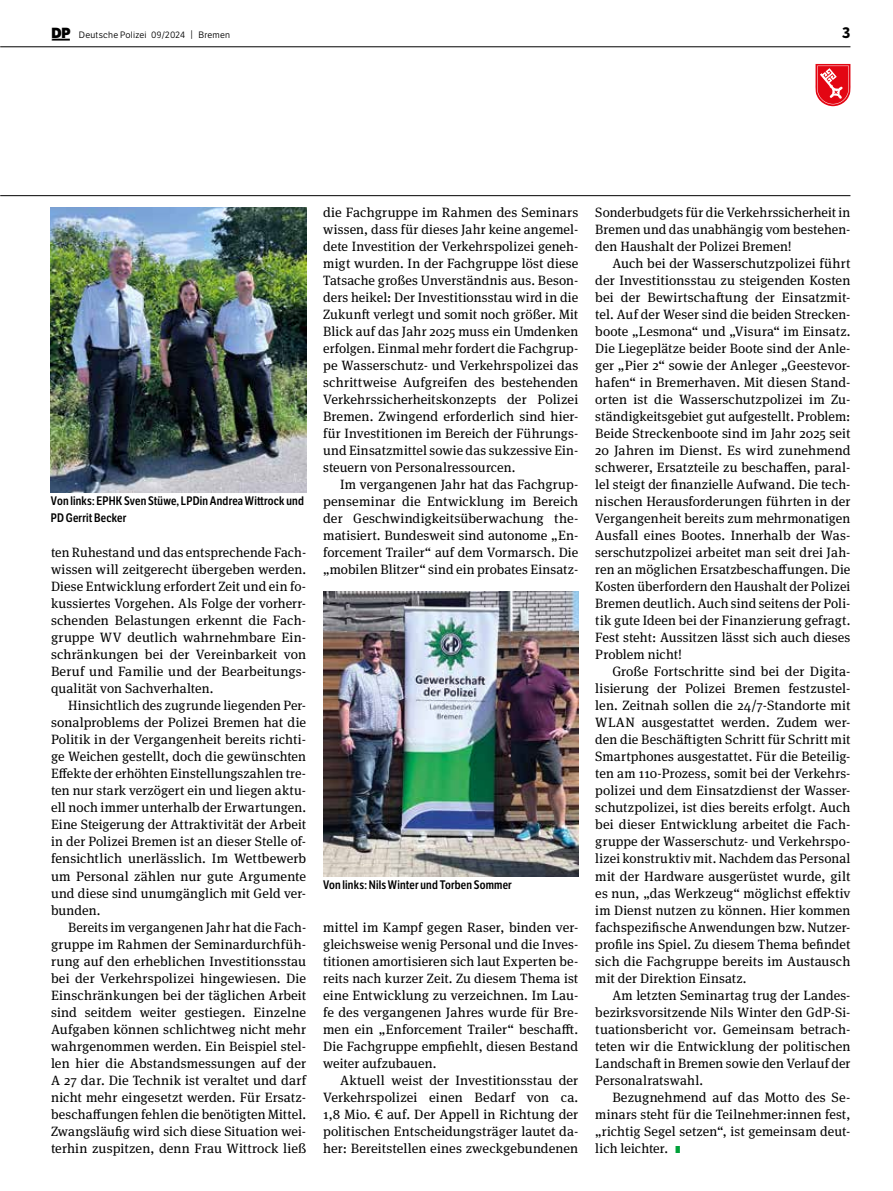
<style>
.page{position:relative;width:893px;height:1191px;background:#fff}
.page>*{position:absolute;margin:0;border:0;box-sizing:border-box;transform-origin:0 0}
.t1{font:700 15px "LFT Etica";color:#000}
.t2{font:13.5px/17px "Meta Serif Pro";letter-spacing:.01em;color:#000;text-align:justify}
.t3{font:600 12px/17px "LFT Etica Condensed";letter-spacing:.015em;color:#000}
.t4{font:9px "LFT Etica Bk";letter-spacing:.025em;color:#000}
.s1{font-family:"LFT Etica XB";font-size:14.25px}
.s2{font-size:9.3px}
.s3{font-family:"LFT Etica XB";font-size:9.75px;color:#00a13a}
</style>
<div class="page">
<hr style="left:0;top:195px;width:850px;height:1px;background:#000">
<hr style="left:0;top:47px;width:850px;height:1px;background:#000">
<svg style="left:52px;top:39px;width:18px;height:2px"></svg>
<svg style="left:815px;top:64px;width:35px;height:42px"></svg>
<img style="left:51px;top:207px;width:255px;height:285px">
<img style="left:323px;top:591px;width:255px;height:285px">
<p class="t4" style="left:52px;top:29px;width:180px"><span class="s1">DP</span> Deutsche Polizei 09/2024 <span class="s2">|</span> Bremen</p>
<p class="t1" style="left:842px;top:23px;width:10px">3</p>
<p class="t3" style="left:51px;top:493px;width:254px">Von links: EPHK Sven Stüwe, LPDin Andrea Wittrock und<br>PD Gerrit Becker</p>
<p class="t2" style="left:51px;top:543px;width:257px">ten Ruhestand und das entsprechende Fach&shy;wissen will zeitgerecht übergeben werden.<br>Diese Entwicklung erfordert Zeit und ein fo&shy;kussiertes Vorgehen. Als Folge der vorherr&shy;schenden Belastungen erkennt die Fach&shy;gruppe WV deutlich wahrnehmbare Ein&shy;schränkungen bei der Vereinbarkeit von Beruf und Familie und der Bearbeitungs&shy;qualität von Sachverhalten.</p>
<p class="t2" style="left:51px;top:696px;width:257px;text-indent:17px">Hinsichtlich des zugrunde liegenden Per&shy;sonalproblems der Polizei Bremen hat die Politik in der Vergangenheit bereits richti&shy;ge Weichen gestellt, doch die gewünschten Effekte der erhöhten Einstellungszahlen tre&shy;ten nur stark verzögert ein und liegen aktu&shy;ell noch immer unterhalb der Erwartungen.<br>Eine Steigerung der Attraktivität der Arbeit in der Polizei Bremen ist an dieser Stelle of&shy;fensichtlich unerlässlich. Im Wettbewerb um Personal zählen nur gute Argumente und diese sind unumgänglich mit Geld ver&shy;bunden.</p>
<p class="t2" style="left:51px;top:917px;width:257px;text-indent:17px">Bereits im vergangenen Jahr hat die Fach&shy;gruppe im Rahmen der Seminardurchfüh&shy;rung auf den erheblichen Investitionsstau bei der Verkehrspolizei hingewiesen. Die Einschränkungen bei der täglichen Arbeit sind seitdem weiter gestiegen. Einzelne Aufgaben können schlichtweg nicht mehr wahrgenommen werden. Ein Beispiel stel&shy;len hier die Abstandsmessungen auf der A 27 dar. Die Technik ist veraltet und darf nicht mehr eingesetzt werden. Für Ersatz&shy;beschaffungen fehlen die benötigten Mittel.<br>Zwangsläufig wird sich diese Situation wei&shy;terhin zuspitzen, denn Frau Wittrock ließ</p>
<p class="t2" style="left:323px;top:203px;width:257px">die Fachgruppe im Rahmen des Seminars wissen, dass für dieses Jahr keine angemel&shy;dete Investition der Verkehrspolizei geneh&shy;migt wurden. In der Fachgruppe löst diese Tatsache großes Unverständnis aus. Beson&shy;ders heikel: Der Investitionsstau wird in die Zukunft verlegt und somit noch größer. Mit Blick auf das Jahr 2025 muss ein Umdenken erfolgen. Einmal mehr fordert die Fachgrup&shy;pe Wasserschutz- und Verkehrspolizei das schrittweise Aufgreifen des bestehenden Verkehrssicherheitskonzepts der Polizei Bremen. Zwingend erforderlich sind hier&shy;für Investitionen im Bereich der Führungs&shy;und Einsatzmittel sowie das sukzessive Ein&shy;steuern von Personalressourcen.</p>
<p class="t2" style="left:323px;top:475px;width:257px;text-indent:17px">Im vergangenen Jahr hat das Fachgrup&shy;penseminar die Entwicklung im Bereich der Geschwindigkeitsüberwachung the&shy;matisiert. Bundesweit sind autonome „En&shy;forcement Trailer“ auf dem Vormarsch. Die „mobilen Blitzer“ sind ein probates Einsatz-</p>
<p class="t3" style="left:323px;top:877px;width:190px">Von links: Nils Winter und Torben Sommer</p>
<p class="t2" style="left:323px;top:917px;width:257px">mittel im Kampf gegen Raser, binden ver&shy;gleichsweise wenig Personal und die Inves&shy;titionen amortisieren sich laut Experten be&shy;reits nach kurzer Zeit. Zu diesem Thema ist eine Entwicklung zu verzeichnen. Im Lau&shy;fe des vergangenen Jahres wurde für Bre&shy;men ein „Enforcement Trailer“ beschafft.<br>Die Fachgruppe empfiehlt, diesen Bestand weiter aufzubauen.</p>
<p class="t2" style="left:323px;top:1070px;width:257px;text-indent:17px">Aktuell weist der Investitionsstau der Verkehrspolizei einen Bedarf von ca.<br>1,8 Mio. € auf. Der Appell in Richtung der politischen Entscheidungsträger lautet da&shy;her: Bereitstellen eines zweckgebundenen</p>
<p class="t2" style="left:595px;top:203px;width:257px">Sonderbudgets für die Verkehrssicherheit in Bremen und das unabhängig vom bestehen&shy;den Haushalt der Polizei Bremen!</p>
<p class="t2" style="left:595px;top:254px;width:257px;text-indent:17px">Auch bei der Wasserschutzpolizei führt der Investitionsstau zu steigenden Kosten bei der Bewirtschaftung der Einsatzmit&shy;tel. Auf der Weser sind die beiden Strecken&shy;boote „Lesmona“ und „Visura“ im Einsatz.<br>Die Liegeplätze beider Boote sind der Anle&shy;ger „Pier 2“ sowie der Anleger „Geestevor&shy;hafen“ in Bremerhaven. Mit diesen Stand&shy;orten ist die Wasserschutzpolizei im Zu&shy;ständigkeitsgebiet gut aufgestellt. Problem:<br>Beide Streckenboote sind im Jahr 2025 seit 20 Jahren im Dienst. Es wird zunehmend schwerer, Ersatzteile zu beschaffen, paral&shy;lel steigt der finanzielle Aufwand. Die tech&shy;nischen Herausforderungen führten in der Vergangenheit bereits zum mehrmonatigen Ausfall eines Bootes. Innerhalb der Was&shy;serschutzpolizei arbeitet man seit drei Jah&shy;ren an möglichen Ersatzbeschaffungen. Die Kosten überfordern den Haushalt der Polizei Bremen deutlich. Auch sind seitens der Poli&shy;tik gute Ideen bei der Finanzierung gefragt.<br>Fest steht: Aussitzen lässt sich auch dieses Problem nicht!</p>
<p class="t2" style="left:595px;top:662px;width:257px;text-indent:17px">Große Fortschritte sind bei der Digita&shy;lisierung der Polizei Bremen festzustel&shy;len. Zeitnah sollen die 24/7-Standorte mit WLAN ausgestattet werden. Zudem wer&shy;den die Beschäftigten Schritt für Schritt mit Smartphones ausgestattet. Für die Beteilig&shy;ten am 110-Prozess, somit bei der Verkehrs&shy;polizei und dem Einsatzdienst der Wasser&shy;schutzpolizei, ist dies bereits erfolgt. Auch bei dieser Entwicklung arbeitet die Fach&shy;gruppe der Wasserschutz- und Verkehrspo&shy;lizei konstruktiv mit. Nachdem das Personal mit der Hardware ausgerüstet wurde, gilt es nun, „das Werkzeug“ möglichst effektiv im Dienst nutzen zu können. Hier kommen fachspezifische Anwendungen bzw. Nutzer&shy;profile ins Spiel. Zu diesem Thema befindet sich die Fachgruppe bereits im Austausch mit der Direktion Einsatz.</p>
<p class="t2" style="left:595px;top:985px;width:257px;text-indent:17px">Am letzten Seminartag trug der Landes&shy;bezirksvorsitzende Nils Winter den GdP-Si&shy;tuationsbericht vor. Gemeinsam betrach&shy;teten wir die Entwicklung der politischen Landschaft in Bremen sowie den Verlauf der Personalratswahl.</p>
<p class="t2" style="left:595px;top:1087px;width:257px;text-indent:17px">Bezugnehmend auf das Motto des Se&shy;minars steht für die Teilnehmer:innen fest, „richtig Segel setzen“, ist gemeinsam deut&shy;lich leichter. <span class="s3">I</span></p>
</div>
